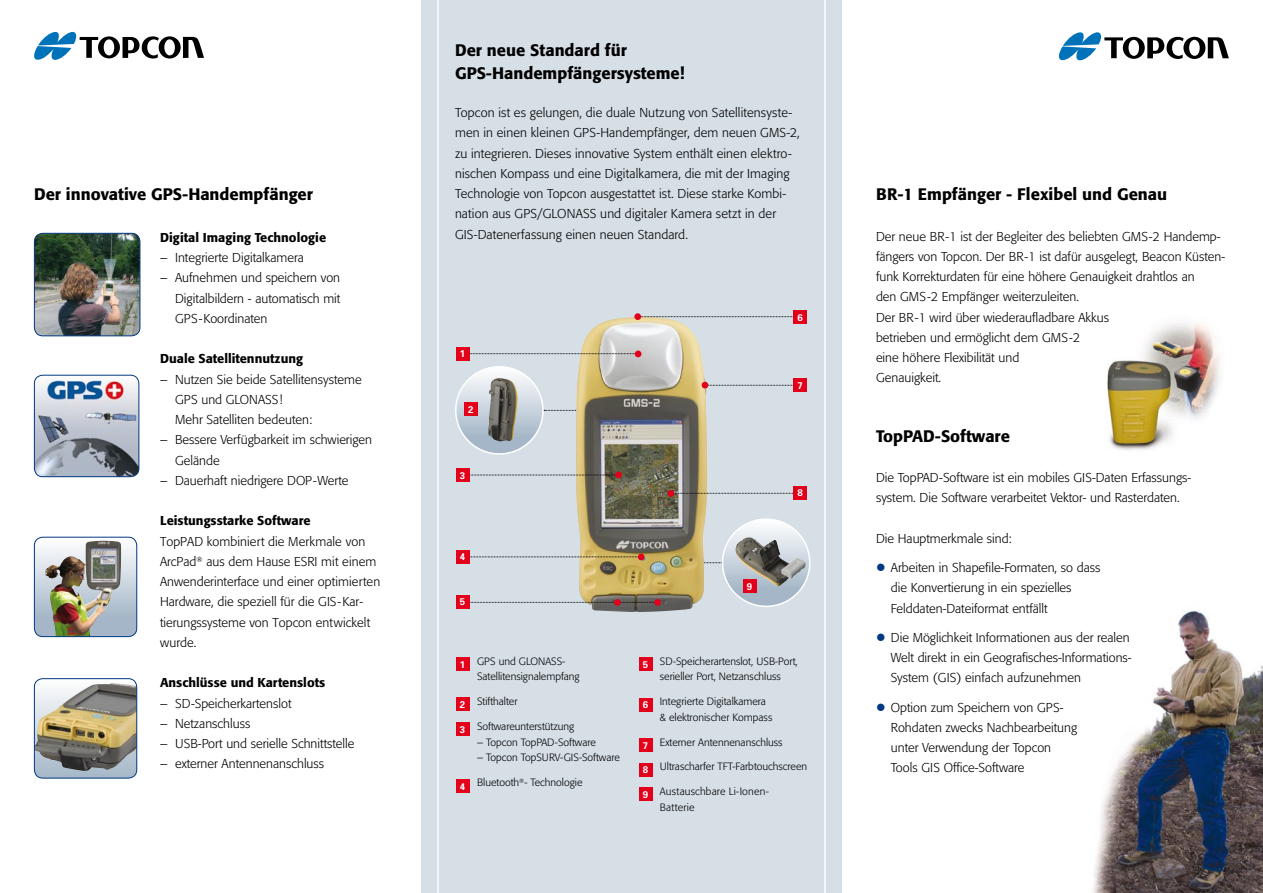
<style>
.page{position:relative;width:1263px;height:893px;background:#fff}
.page>*{position:absolute;margin:0;border:0;box-sizing:border-box;transform-origin:0 0}
.t1{font:500 16.5px/23.2px "Formata";color:#000}
.t2{font:300 12.75px/20.2px "Formata";color:#000}
.t3{font:500 12.75px "Formata";color:#000}
.t4{font:300 10.5px/15.8px "Formata";color:#000}
.t5{font:300 10.5px/15.8px "Formata";letter-spacing:.02em;color:#000}
.t6{font:700 9.75px "Univers";color:#fff}
.s1{color:#003882}
</style>
<div class="page">
<img style="left:1107px;top:323px;width:114px;height:127px">
<div style="left:421px;top:0;width:421px;height:893px;background:#d6dfe6"></div>
<svg style="left:544px;top:410px;width:31px;height:1px"></svg>
<img style="left:575px;top:317px;width:133px;height:295px">
<img style="left:34px;top:233px;width:106px;height:103px;border-radius:9px">
<div style="left:34px;top:233px;width:106px;height:103px;border:1px solid #003882;border-radius:9px"></div>
<img style="left:34px;top:375px;width:104px;height:102px;border-radius:9px">
<div style="left:34px;top:375px;width:105px;height:102px;border:1px solid #003882;border-radius:9px"></div>
<img style="left:34px;top:537px;width:103px;height:100px;border-radius:9px">
<img style="left:45px;top:556px;width:57px;height:49px">
<div style="left:34px;top:537px;width:103px;height:100px;border:1px solid #003882;border-radius:9px"></div>
<svg style="left:34px;top:679px;width:103px;height:99px"></svg>
<img style="left:34px;top:683px;width:103px;height:88px">
<div style="left:34px;top:678px;width:103px;height:100px;border:1px solid #003882;border-radius:9px"></div>
<hr style="left:437px;top:0;width:2px;height:893px;background:#fff">
<hr style="left:824px;top:0;width:2px;height:893px;background:#fff">
<svg style="left:469px;top:475px;width:146px;height:1px"></svg>
<div style="left:615px;top:471px;width:7px;height:7px;background:#e2001a;border-radius:50%"></div>
<svg style="left:469px;top:351px;width:172px;height:6px"></svg>
<svg style="left:469px;top:602px;width:185px;height:1px"></svg>
<div style="left:614px;top:599px;width:7px;height:7px;background:#e2001a;border-radius:50%"></div>
<svg style="left:702px;top:382px;width:91px;height:6px"></svg>
<svg style="left:469px;top:554px;width:254px;height:9px"></svg>
<svg style="left:674px;top:493px;width:119px;height:1px"></svg>
<div style="left:668px;top:490px;width:6px;height:7px;background:#e2001a;border-radius:50%"></div>
<div style="left:639px;top:698px;width:13px;height:13px;background:#e2001a"></div>
<div style="left:456px;top:779px;width:13px;height:14px;background:#e2001a"></div>
<div style="left:639px;top:738px;width:13px;height:14px;background:#e2001a"></div>
<div style="left:456px;top:697px;width:13px;height:14px;background:#e2001a"></div>
<div style="left:456px;top:658px;width:13px;height:13px;background:#e2001a"></div>
<div style="left:456px;top:347px;width:13px;height:14px;background:#e2001a"></div>
<div style="left:456px;top:468px;width:13px;height:14px;background:#e2001a"></div>
<div style="left:456px;top:550px;width:13px;height:13px;background:#e2001a"></div>
<div style="left:456px;top:595px;width:13px;height:14px;background:#e2001a"></div>
<div style="left:793px;top:378px;width:14px;height:14px;background:#e2001a"></div>
<div style="left:793px;top:486px;width:14px;height:14px;background:#e2001a"></div>
<svg style="left:1059px;top:32px;width:170px;height:28px"></svg>
<svg style="left:34px;top:32px;width:170px;height:28px"></svg>
<svg style="left:641px;top:316px;width:152px;height:1px"></svg>
<div style="left:634px;top:313px;width:7px;height:7px;background:#e2001a;border-radius:50%"></div>
<div style="left:793px;top:310px;width:14px;height:14px;background:#e2001a"></div>
<div style="left:654px;top:599px;width:7px;height:7px;background:#e2001a;border-radius:50%"></div>
<img style="left:1093px;top:610px;width:170px;height:283px">
<div style="left:639px;top:658px;width:13px;height:13px;background:#e2001a"></div>
<div style="left:723px;top:519px;width:87px;height:87px;background:linear-gradient(to bottom,#fefeff,#99adc0);border-radius:50%"></div>
<img style="left:735px;top:537px;width:71px;height:49px">
<div style="left:722px;top:518px;width:88px;height:89px;border:2px solid #fff;border-radius:50%"></div>
<svg style="left:456px;top:367px;width:87px;height:87px"></svg>
<img style="left:487px;top:377px;width:31px;height:65px">
<div style="left:455px;top:366px;width:89px;height:89px;border:2px solid #fff;border-radius:50%"></div>
<div style="left:743px;top:579px;width:14px;height:14px;background:#e2001a"></div>
<div style="left:464px;top:402px;width:14px;height:14px;background:#e2001a"></div>
<div style="left:456px;top:722px;width:13px;height:14px;background:#e2001a"></div>
<div style="left:639px;top:763px;width:13px;height:14px;background:#e2001a"></div>
<div style="left:639px;top:787px;width:13px;height:14px;background:#e2001a"></div>
<p class="t1" style="left:34px;top:183px;width:281px">Der innovative GPS-Handempfänger</p>
<p class="t3" style="left:160px;top:230px;width:168px">Digital Imaging Technologie</p>
<p class="t2" style="left:160px;top:248px;width:145px">– Integrierte Digitalkamera</p>
<p class="t2" style="left:175px;top:268px;width:167px;text-align:justify;text-indent:-15px">– Aufnehmen und speichern von Digitalbildern - automatisch mit GPS-Koordinaten</p>
<p class="t3" style="left:160px;top:351px;width:144px">Duale Satellitennutzung</p>
<p class="t2" style="left:175px;top:369px;width:188px;text-indent:-15px">– Nutzen Sie beide Satellitensysteme<br>GPS und Glonass</p>
<p class="t2" style="left:175px;top:389px;width:139px;text-indent:104px">!<br>Mehr Satelliten bedeuten:</p>
<p class="t2" style="left:175px;top:430px;width:198px;text-indent:-15px">– Bessere Verfügbarkeit im schwierigen<br>Gelände</p>
<p class="t2" style="left:160px;top:470px;width:190px">– Dauerhaft niedrigere DOP-Werte</p>
<p class="t3" style="left:160px;top:513px;width:152px">Leistungsstarke Software</p>
<p class="t2" style="left:160px;top:531px;width:222px">TopPAD kombiniert die Merkmale von ArcPad<sup>®</sup> aus dem Hause ESRI mit einem Anwenderinterface und einer optimierten Hardware, die speziell für die GIS-Kar&shy;tierungssysteme von Topcon entwickelt wurde.</p>
<p class="t3" style="left:160px;top:675px;width:167px">Anschlüsse und Kartenslots</p>
<p class="t2" style="left:160px;top:693px;width:133px">– SD-Speicherkartenslot</p>
<p class="t2" style="left:160px;top:713px;width:92px">– Netzanschluss</p>
<p class="t2" style="left:160px;top:734px;width:196px">– USB-Port und serielle Schnittstelle</p>
<p class="t2" style="left:160px;top:754px;width:166px">– externer Antennenanschluss</p>
<p class="t1" style="left:455px;top:38px;width:231px">Der neue Standard für<br>GPS-Handempfängersysteme!</p>
<p class="t2" style="left:455px;top:103px;width:346px">Topcon ist es gelungen, die duale Nutzung von Satellitensyste&shy;men in einen kleinen GPS-Handempfänger, dem neuen GMS-2, zu integrieren. Dieses innovative System enthält einen elektro&shy;nischen Kompass und eine Digitalkamera, die mit der Imaging Technologie von Topcon ausgestattet ist. Diese starke Kombi&shy;nation aus GPS/GLONASS und digitaler Kamera setzt in der GIS-Datenerfassung einen neuen Standard.</p>
<p class="t6" style="left:460px;top:348px;width:7px">1</p>
<p class="t6" style="left:468px;top:403px;width:7px">2</p>
<p class="t6" style="left:798px;top:311px;width:7px">6</p>
<p class="t6" style="left:798px;top:379px;width:7px">7</p>
<p class="t6" style="left:460px;top:469px;width:7px">3</p>
<p class="t6" style="left:460px;top:550px;width:7px">4</p>
<p class="t6" style="left:460px;top:596px;width:7px">5</p>
<p class="t6" style="left:460px;top:658px;width:7px">1</p>
<p class="t6" style="left:460px;top:698px;width:7px">2</p>
<p class="t6" style="left:460px;top:723px;width:7px">3</p>
<p class="t6" style="left:460px;top:780px;width:7px">4</p>
<p class="t4" style="left:477px;top:653px;width:104px">GPS und GLONASS-<br>Satellitensignalempfang</p>
<p class="t4" style="left:477px;top:694px;width:42px">Stifthalter</p>
<p class="t4" style="left:477px;top:718px;width:99px">Softwareunterstützung</p>
<p class="t4" style="left:477px;top:734px;width:120px">– Topcon TopPAD-Software</p>
<p class="t4" style="left:477px;top:750px;width:144px">– Topcon TopSURV-GIS-Software</p>
<p class="t4" style="left:477px;top:775px;width:107px">Bluetooth<sup>®</sup>- Technologie</p>
<p class="t6" style="left:798px;top:487px;width:7px">8</p>
<p class="t6" style="left:747px;top:580px;width:7px">9</p>
<p class="t6" style="left:643px;top:658px;width:7px">5</p>
<p class="t6" style="left:643px;top:698px;width:7px">6</p>
<p class="t6" style="left:643px;top:739px;width:7px">7</p>
<p class="t6" style="left:643px;top:764px;width:7px">8</p>
<p class="t6" style="left:643px;top:788px;width:7px">9</p>
<p class="t4" style="left:660px;top:653px;width:139px">SD-Speicherartenslot, USB-Port, serieller Port, Netzanschluss</p>
<p class="t4" style="left:660px;top:694px;width:114px">Integrierte Digitalkamera &amp; elektronischer Kompass</p>
<p class="t4" style="left:660px;top:734px;width:124px">Externer Antennenanschluss</p>
<p class="t4" style="left:660px;top:759px;width:149px">Ultrascharfer TFT-Farbtouchscreen</p>
<p class="t5" style="left:660px;top:784px;width:110px">Austauschbare Li-Ionen-<br>Batterie</p>
<p class="t1" style="left:876px;top:183px;width:293px">BR-1 Empfänger - Flexibel und Genau</p>
<p class="t2" style="left:876px;top:226px;width:351px">Der neue BR-1 ist der Begleiter des beliebten GMS-2 Handemp&shy;fängers von Topcon. Der BR-1 ist dafür ausgelegt, Beacon Küsten&shy;funk Korrekturdaten für eine höhere Genauigkeit drahtlos an<br>den GMS-2 Empfänger weiterzuleiten.<br>Der BR-1 wird über wiederaufladbare Akkus<br>betrieben und ermöglicht dem GMS-2<br>eine höhere Flexibilität und<br>Genauigkeit.</p>
<p class="t1" style="left:876px;top:424px;width:136px">TopPAD -Software</p>
<p class="t2" style="left:876px;top:468px;width:317px">Die TopPAD-Software ist ein mobiles GIS-Daten Erfassungs&shy;system. Die Software verarbeitet Vektor- und Rasterdaten.</p>
<p class="t2" style="left:876px;top:528px;width:137px">Die Hauptmerkmale sind:</p>
<p class="t2" style="left:891px;top:558px;width:211px;text-indent:-15px"><span class="s1">●</span> Arbeiten in Shapefile-Formaten, so dass die Konvertierung in ein spezielles<br>Felddaten-Dateiformat entfällt</p>
<p class="t2" style="left:891px;top:627px;width:242px;text-indent:-15px"><span class="s1">●</span> Die Möglichkeit Informationen aus der realen<br>Welt direkt in ein Geografisches-Informations-<br>System (GIS) einfach aufzunehmen</p>
<p class="t2" style="left:891px;top:697px;width:188px;text-indent:-15px"><span class="s1">●</span> Option zum Speichern von GPS-<br>Rohdaten zwecks Nachbearbeitung unter Verwendung der Topcon<br>Tools GIS Office-Software</p>
</div>
